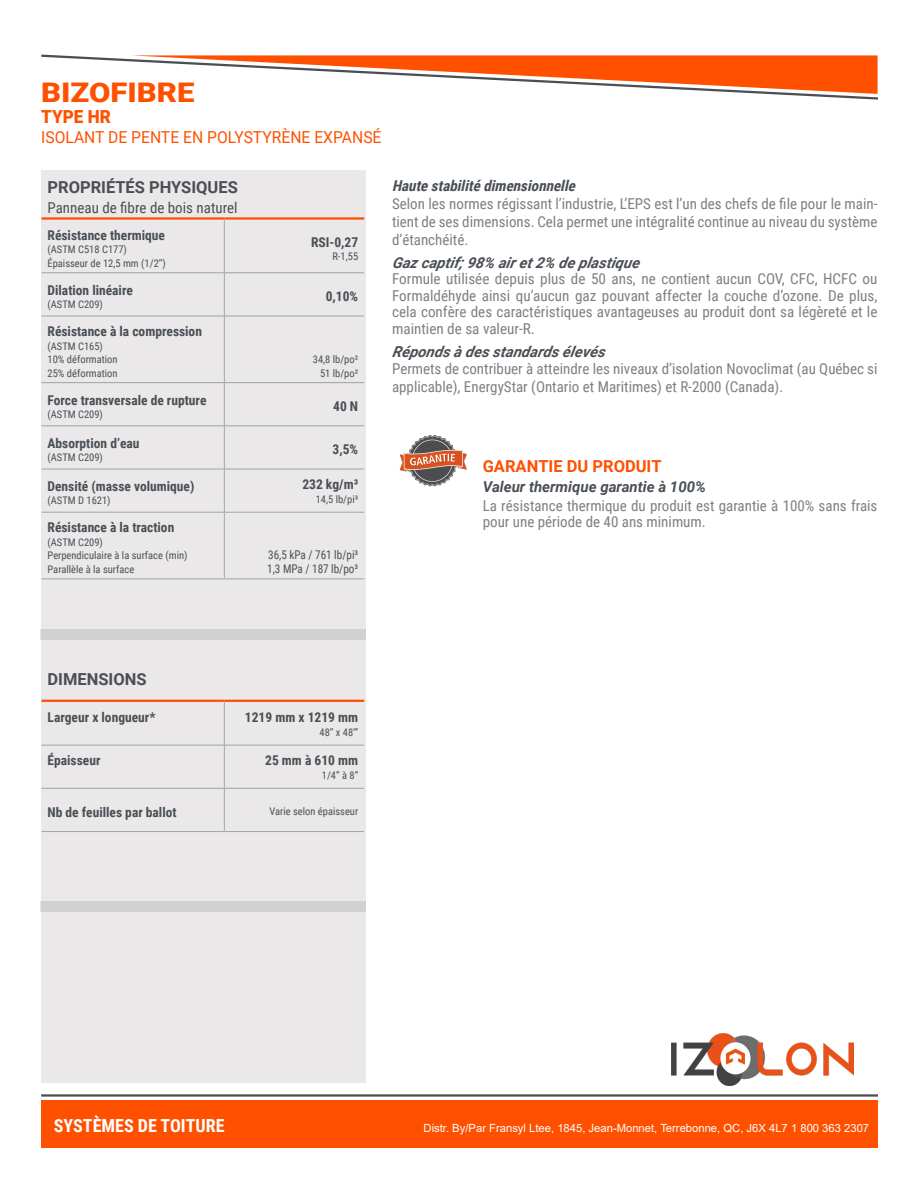
<style>
.page{position:relative;width:918px;height:1188px;background:#fff}
.page>*{position:absolute;margin:0;border:0;box-sizing:border-box;transform-origin:0 0}
.t1{font:900 27px "Roboto";color:#ff5000;scale:1.15 1}
.t2{font:700 18px "Roboto Condensed";color:#fff}
.t3{font:900 18px "Roboto";color:#ff5000;scale:.95 1}
.t4{font:16.5px "Roboto";color:#ff5000;scale:.95 1}
.t5{font:700 16.5px "Roboto";color:#4a4f55}
.t6{font:700 16.5px "Roboto";color:#ff5000}
.t7{font:15px/16.5px "Roboto Condensed";color:#7d7f84;text-align:justify}
.t8{font:italic 700 15px "Roboto";color:#4a4f55}
.t9{font:italic 700 15px "Roboto Condensed";color:#4a4f55}
.t10{font:15px "Roboto Condensed";color:#4a4f55}
.t11{font:700 13.5px "Roboto Condensed";color:#4a4f55}
.t12{font:12px "Roboto Condensed";color:#4a4f55;scale:.93 1}
.t13{font:11.25px "Arial";color:#fff}
.t14{font:10.5px "Roboto Condensed";color:#4a4f55}
</style>
<div class="page">
<div style="left:41px;top:1100px;width:836px;height:48px;background:#ff5000"></div>
<hr style="left:41px;top:1094px;width:836px;height:3px;background:#494f54">
<svg style="left:41px;top:54px;width:837px;height:46px"></svg>
<img style="left:671px;top:1034px;width:183px;height:51px">
<div style="left:41px;top:170px;width:325px;height:913px;background:#eae8e9"></div>
<img style="left:399px;top:435px;width:68px;height:52px">
<div style="left:40px;top:629px;width:326px;height:10px;background:#d2d1d2"></div>
<hr style="left:42px;top:217px;width:182px;height:3px;background:#ff5000">
<hr style="left:224px;top:217px;width:140px;height:3px;background:#ff5000">
<hr style="left:42px;top:272px;width:182px;height:1px;background:#a3a7a8">
<hr style="left:225px;top:272px;width:139px;height:1px;background:#a3a7a8">
<hr style="left:42px;top:315px;width:182px;height:1px;background:#a3a7a8">
<hr style="left:225px;top:315px;width:139px;height:1px;background:#a3a7a8">
<hr style="left:42px;top:382px;width:182px;height:1px;background:#a3a7a8">
<hr style="left:225px;top:382px;width:139px;height:1px;background:#a3a7a8">
<hr style="left:42px;top:425px;width:182px;height:1px;background:#a3a7a8">
<hr style="left:225px;top:425px;width:139px;height:1px;background:#a3a7a8">
<hr style="left:42px;top:468px;width:182px;height:2px;background:#a3a7a8">
<hr style="left:225px;top:468px;width:139px;height:2px;background:#a3a7a8">
<hr style="left:42px;top:512px;width:182px;height:1px;background:#a3a7a8">
<hr style="left:225px;top:512px;width:139px;height:1px;background:#a3a7a8">
<hr style="left:42px;top:578px;width:182px;height:1px;background:#a3a7a8">
<hr style="left:224px;top:578px;width:140px;height:1px;background:#a3a7a8">
<hr style="left:224px;top:220px;width:1px;height:53px;background:#a3a7a8">
<hr style="left:224px;top:273px;width:1px;height:43px;background:#a3a7a8">
<hr style="left:224px;top:316px;width:1px;height:67px;background:#a3a7a8">
<hr style="left:224px;top:383px;width:1px;height:43px;background:#a3a7a8">
<hr style="left:224px;top:426px;width:1px;height:43px;background:#a3a7a8">
<hr style="left:224px;top:469px;width:1px;height:43px;background:#a3a7a8">
<hr style="left:224px;top:512px;width:1px;height:66px;background:#a3a7a8">
<hr style="left:42px;top:700px;width:182px;height:2px;background:#ff5000">
<hr style="left:224px;top:700px;width:140px;height:2px;background:#ff5000">
<hr style="left:42px;top:745px;width:182px;height:1px;background:#a3a7a8">
<hr style="left:225px;top:745px;width:139px;height:1px;background:#a3a7a8">
<hr style="left:42px;top:788px;width:182px;height:1px;background:#a3a7a8">
<hr style="left:225px;top:788px;width:139px;height:1px;background:#a3a7a8">
<hr style="left:42px;top:831px;width:182px;height:1px;background:#a3a7a8">
<hr style="left:224px;top:831px;width:140px;height:1px;background:#a3a7a8">
<hr style="left:224px;top:702px;width:1px;height:43px;background:#a3a7a8">
<hr style="left:224px;top:745px;width:1px;height:43px;background:#a3a7a8">
<hr style="left:224px;top:788px;width:1px;height:43px;background:#a3a7a8">
<div style="left:40px;top:902px;width:326px;height:10px;background:#d2d1d2"></div>
<p class="t1" style="left:41px;top:73px;width:135px">BIZOFIBRE</p>
<p class="t3" style="left:41px;top:104px;width:75px">TYPE HR</p>
<p class="t4" style="left:41px;top:126px;width:360px">ISOLANT DE PENTE EN POLYSTYRÈNE EXPANSÉ</p>
<p class="t5" style="left:48px;top:176px;width:192px">PROPRIÉTÉS PHYSIQUES</p>
<p class="t10" style="left:48px;top:197px;width:192px">Panneau de fibre de bois naturel</p>
<p class="t11" style="left:48px;top:226px;width:119px">Résistance thermique</p>
<p class="t14" style="left:48px;top:242px;width:81px">(ASTM C518 C177)</p>
<p class="t14" style="left:48px;top:256px;width:120px">Épaisseur de 12,5 mm (1/2’’)</p>
<p class="t11" style="left:48px;top:280px;width:87px">Dilation linéaire</p>
<p class="t14" style="left:48px;top:297px;width:57px">(ASTM C209)</p>
<p class="t11" style="left:48px;top:322px;width:156px">Résistance à la compression</p>
<p class="t14" style="left:48px;top:339px;width:57px">(ASTM C165)</p>
<p class="t14" style="left:48px;top:352px;width:72px">10% déformation</p>
<p class="t14" style="left:48px;top:366px;width:72px">25% déformation</p>
<p class="t11" style="left:48px;top:390px;width:160px">Force transversale de rupture</p>
<p class="t14" style="left:48px;top:407px;width:57px">(ASTM C209)</p>
<p class="t11" style="left:48px;top:433px;width:93px">Absorption d’eau</p>
<p class="t14" style="left:48px;top:450px;width:57px">(ASTM C209)</p>
<p class="t11" style="left:48px;top:477px;width:148px">Densité (masse volumique)</p>
<p class="t14" style="left:48px;top:493px;width:65px">(ASTM D 1621)</p>
<p class="t11" style="left:48px;top:518px;width:128px">Résistance à la traction</p>
<p class="t14" style="left:48px;top:535px;width:57px">(ASTM C209)</p>
<p class="t14" style="left:48px;top:548px;width:141px">Perpendiculaire à la surface (min)</p>
<p class="t14" style="left:48px;top:562px;width:88px">Parallèle à la surface</p>
<p class="t11" style="left:311px;top:232px;width:49px">RSI-0,27</p>
<p class="t14" style="left:332px;top:249px;width:27px">R-1,55</p>
<p class="t11" style="left:326px;top:287px;width:34px">0,10%</p>
<p class="t14" style="left:313px;top:352px;width:47px">34,8 lb/po²</p>
<p class="t14" style="left:320px;top:366px;width:40px">51 lb/po²</p>
<p class="t11" style="left:333px;top:397px;width:27px">40 N</p>
<p class="t11" style="left:333px;top:440px;width:27px">3,5%</p>
<p class="t11" style="left:302px;top:475px;width:57px">232 kg/m³</p>
<p class="t14" style="left:316px;top:492px;width:44px">14,5 lb/pi³</p>
<p class="t12" style="left:268px;top:547px;width:98px">36,5 kPa / 761 lb/pi³</p>
<p class="t12" style="left:267px;top:560px;width:99px">1,3 MPa / 187 lb/po³</p>
<p class="t9" style="left:392px;top:175px;width:189px">Hautestabilitédimensionnelle</p>
<p class="t7" style="left:392px;top:194px;width:487px;line-height:18px">Selon les normes régissant l’industrie, L’EPS est l’un des chefs de file pour le main&shy;tient de ses dimensions. Cela permet une intégralité continue au niveau du système d’étanchéité.</p>
<p class="t8" style="left:392px;top:252px;width:253px">Gazcap tif; 98% airet2% de plastique</p>
<p class="t7" style="left:392px;top:270px;width:487px">Formule utilisée depuis plus de 50 ans, ne contient aucun COV, CFC, HCFC ou Formaldéhyde ainsi qu’aucun gaz pouvant affecter la couche d’ozone. De plus, cela confère des caractéristiques avantageuses au produit dont sa légèreté et le maintien de sa valeur-R.</p>
<p class="t8" style="left:392px;top:341px;width:219px">Rép ondsà desstandardsélevés</p>
<p class="t7" style="left:392px;top:359px;width:487px;line-height:18px">Permets de contribuer à atteindre les niveaux d’isolation Novoclimat (au Québec si applicable), EnergyStar (Ontario et Maritimes) et R-2000 (Canada).</p>
<p class="t6" style="left:483px;top:455px;width:180px">GARANTIE DU PRODUIT</p>
<p class="t8" style="left:483px;top:476px;width:225px">Valeur thermique garantie à 100%</p>
<p class="t7" style="left:483px;top:497px;width:396px">La résistance thermique du produit est garantie à 100% sans frais pour une période de 40 ans minimum.</p>
<p class="t5" style="left:48px;top:667px;width:101px">DIMENSIONS</p>
<p class="t11" style="left:48px;top:708px;width:109px">Largeur x longueur*</p>
<p class="t11" style="left:245px;top:708px;width:115px">1219 mm x 1219 mm</p>
<p class="t14" style="left:320px;top:724px;width:40px">48’’ x 48‘‘’</p>
<p class="t11" style="left:48px;top:751px;width:54px">Épaisseur</p>
<p class="t11" style="left:265px;top:751px;width:95px">25 mm à 610 mm</p>
<p class="t14" style="left:322px;top:768px;width:38px">1/4” à 8”</p>
<p class="t11" style="left:48px;top:803px;width:131px">Nb de feuilles par ballot</p>
<p class="t14" style="left:269px;top:804px;width:90px">Varie selon épaisseur</p>
<p class="t2" style="left:54px;top:1113px;width:172px">SYSTÈMES DE TOITURE</p>
<p class="t13" style="left:424px;top:1121px;width:447px">Distr. By/Par Fransyl Ltee, 1845, Jean-Monnet, Terrebonne, QC, J6X 4L7 1 800 363 2307</p>
</div>
